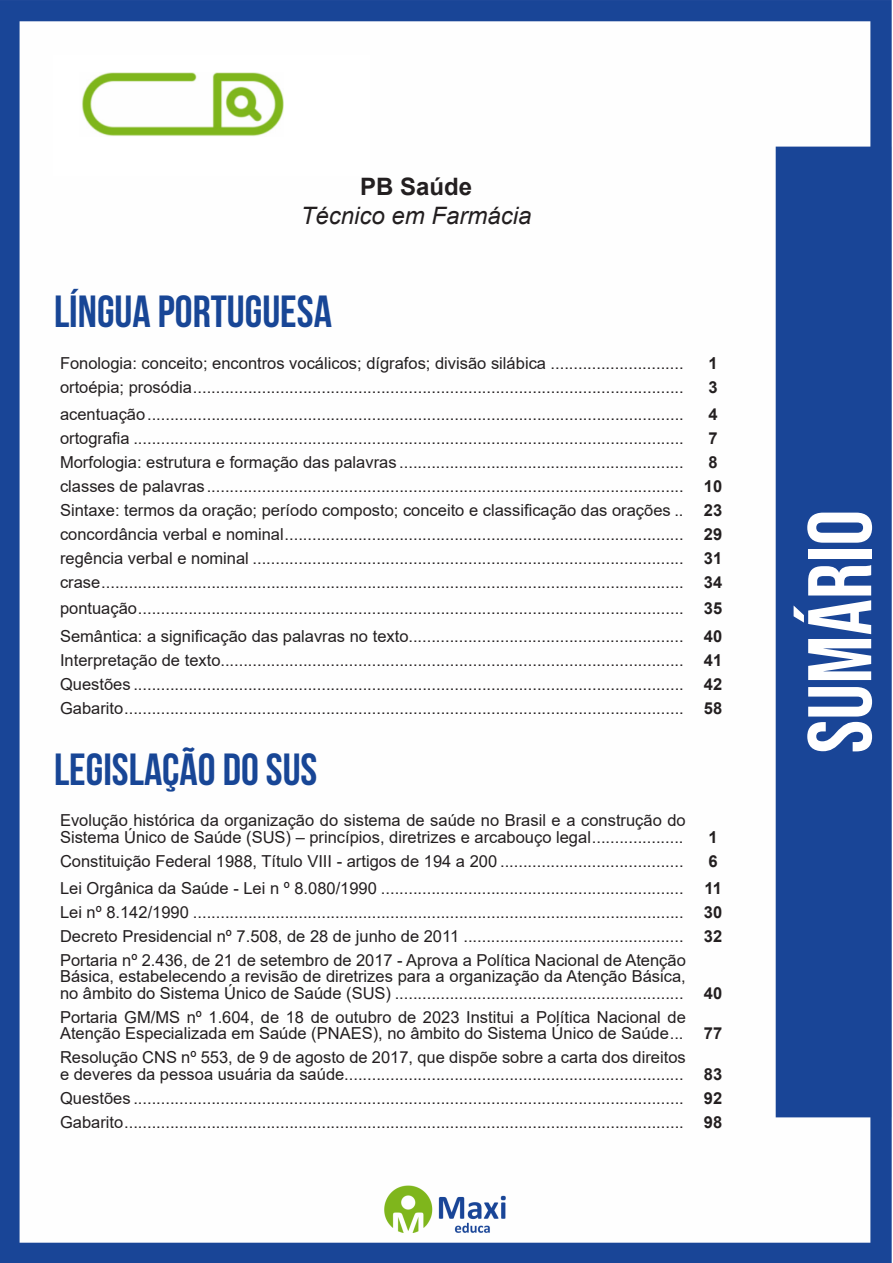
<style>
.page{position:relative;width:893px;height:1263px;background:#fff}
.page>*{position:absolute;margin:0;border:0;box-sizing:border-box;transform-origin:0 0}
.t1{font:90px "Bebas Neue";color:#fff}
.t2{font:700 45px "Bebas Neue";color:#184696}
.t3{font:italic 24px "Arial";color:#231f20}
.t4{font:700 24px "Arial";color:#231f20}
.ALTERNATIVAS{font:16.5px/16.5px "Arial";color:#231f20}
.INDICE{font:700 16.5px "Arial";color:#231f20}
.TITULO_DE_LEI{font:700 16.5px "Arial";color:#231f20}
</style>
<div class="page">
<img style="left:0;top:0;width:892px;height:1263px">
<div style="left:53px;top:55px;width:317px;height:121px;background:#fff"></div>
<img style="left:82px;top:72px;width:201px;height:64px">
<p class="t4" style="left:360px;top:170px;width:114px">PB Saúde</p>
<p class="t3" style="left:301px;top:200px;width:232px">Técnico em Farmácia</p>
<p class="t2" style="left:54px;top:287px;width:279px">LÍNGUA PORTUGUESA</p>
<p class="ALTERNATIVAS" style="left:60px;top:354px;width:625px">Fonologia: conceito; encontros vocálicos; dígrafos; divisão silábica .............................</p>
<p class="INDICE" style="left:708px;top:351px;width:11px">1</p>
<p class="ALTERNATIVAS" style="left:60px;top:379px;width:625px">ortoépia; prosódia...........................................................................................................</p>
<p class="INDICE" style="left:708px;top:376px;width:11px">3</p>
<p class="ALTERNATIVAS" style="left:60px;top:405px;width:625px">acentuação.....................................................................................................................</p>
<p class="INDICE" style="left:708px;top:402px;width:11px">4</p>
<p class="ALTERNATIVAS" style="left:60px;top:429px;width:625px">ortografia ........................................................................................................................</p>
<p class="INDICE" style="left:708px;top:426px;width:11px">7</p>
<p class="ALTERNATIVAS" style="left:60px;top:453px;width:625px">Morfologia: estrutura e formação das palavras ..............................................................</p>
<p class="INDICE" style="left:708px;top:450px;width:11px">8</p>
<p class="ALTERNATIVAS" style="left:60px;top:478px;width:625px">classes de palavras........................................................................................................</p>
<p class="INDICE" style="left:704px;top:474px;width:20px">10</p>
<p class="ALTERNATIVAS" style="left:60px;top:502px;width:625px">Sintaxe: termos da oração; período composto; conceito e classificação das orações ..</p>
<p class="INDICE" style="left:704px;top:498px;width:20px">23</p>
<p class="ALTERNATIVAS" style="left:60px;top:526px;width:625px">concordância verbal e nominal.......................................................................................</p>
<p class="INDICE" style="left:704px;top:522px;width:20px">29</p>
<p class="ALTERNATIVAS" style="left:60px;top:550px;width:625px">regência verbal e nominal ..............................................................................................</p>
<p class="TITULO_DE_LEI" style="left:704px;top:546px;width:20px">31</p>
<p class="ALTERNATIVAS" style="left:60px;top:574px;width:625px">crase...............................................................................................................................</p>
<p class="INDICE" style="left:704px;top:570px;width:20px">34</p>
<p class="ALTERNATIVAS" style="left:60px;top:600px;width:625px">pontuação.......................................................................................................................</p>
<p class="INDICE" style="left:704px;top:597px;width:20px">35</p>
<p class="ALTERNATIVAS" style="left:60px;top:628px;width:625px">Semântica: a significação das palavras no texto............................................................</p>
<p class="INDICE" style="left:704px;top:625px;width:20px">40</p>
<p class="ALTERNATIVAS" style="left:60px;top:652px;width:625px">Interpretação de texto.....................................................................................................</p>
<p class="INDICE" style="left:704px;top:649px;width:20px">41</p>
<p class="ALTERNATIVAS" style="left:60px;top:676px;width:625px">Questões ........................................................................................................................</p>
<p class="INDICE" style="left:704px;top:673px;width:20px">42</p>
<p class="ALTERNATIVAS" style="left:60px;top:700px;width:625px">Gabarito..........................................................................................................................</p>
<p class="INDICE" style="left:704px;top:697px;width:20px">58</p>
<p class="t2" style="left:54px;top:745px;width:265px">LEGISLAÇÃO DO SUS</p>
<p class="ALTERNATIVAS" style="left:60px;top:812px;width:627px">Evolução histórica da organização do sistema de saúde no Brasil e a construção do<br>Sistema Único de Saúde (SUS) – princípios, diretrizes e arcabouço legal....................</p>
<p class="INDICE" style="left:708px;top:825px;width:11px">1</p>
<p class="ALTERNATIVAS" style="left:60px;top:853px;width:625px">Constituição Federal 1988, Título VIII - artigos de 194 a 200 ........................................</p>
<p class="INDICE" style="left:708px;top:850px;width:11px">6</p>
<p class="ALTERNATIVAS" style="left:60px;top:880px;width:625px">Lei Orgânica da Saúde - Lei n º 8.080/1990 ..................................................................</p>
<p class="INDICE" style="left:704px;top:876px;width:19px">11</p>
<p class="ALTERNATIVAS" style="left:60px;top:904px;width:625px">Lei nº 8.142/1990 ...........................................................................................................</p>
<p class="INDICE" style="left:704px;top:900px;width:20px">30</p>
<p class="ALTERNATIVAS" style="left:60px;top:928px;width:625px">Decreto Presidencial nº 7.508, de 28 de junho de 2011 ................................................</p>
<p class="INDICE" style="left:704px;top:924px;width:20px">32</p>
<p class="ALTERNATIVAS" style="left:60px;top:952px;width:627px;text-align:justify">Portaria nº 2.436, de 21 de setembro de 2017 - Aprova a Política Nacional de Atenção Básica, estabelecendo a revisão de diretrizes para a organização da Atenção Básica, no âmbito do Sistema Único de Saúde (SUS) ...............................................................</p>
<p class="INDICE" style="left:704px;top:981px;width:20px">40</p>
<p class="ALTERNATIVAS" style="left:60px;top:1009px;width:627px">Portaria GM/MS nº 1.604, de 18 de outubro de 2023 Institui a Política Nacional de<br>Atenção Especializada em Saúde (PNAES), no âmbito do Sistema Único de Saúde...</p>
<p class="ALTERNATIVAS" style="left:60px;top:1049px;width:627px">Resolução CNS nº 553, de 9 de agosto de 2017, que dispõe sobre a carta dos direitos e deveres da pessoa usuária da saúde..........................................................................</p>
<p class="INDICE" style="left:704px;top:1022px;width:20px">77</p>
<p class="INDICE" style="left:704px;top:1062px;width:20px">83</p>
<p class="ALTERNATIVAS" style="left:60px;top:1090px;width:625px">Questões ........................................................................................................................</p>
<p class="INDICE" style="left:704px;top:1086px;width:20px">92</p>
<p class="ALTERNATIVAS" style="left:60px;top:1114px;width:625px">Gabarito..........................................................................................................................</p>
<p class="INDICE" style="left:704px;top:1110px;width:20px">98</p>
<h1 class="t1" style="left:789px;top:753px;width:245px;rotate:-90deg">sumário</h1>
</div>
